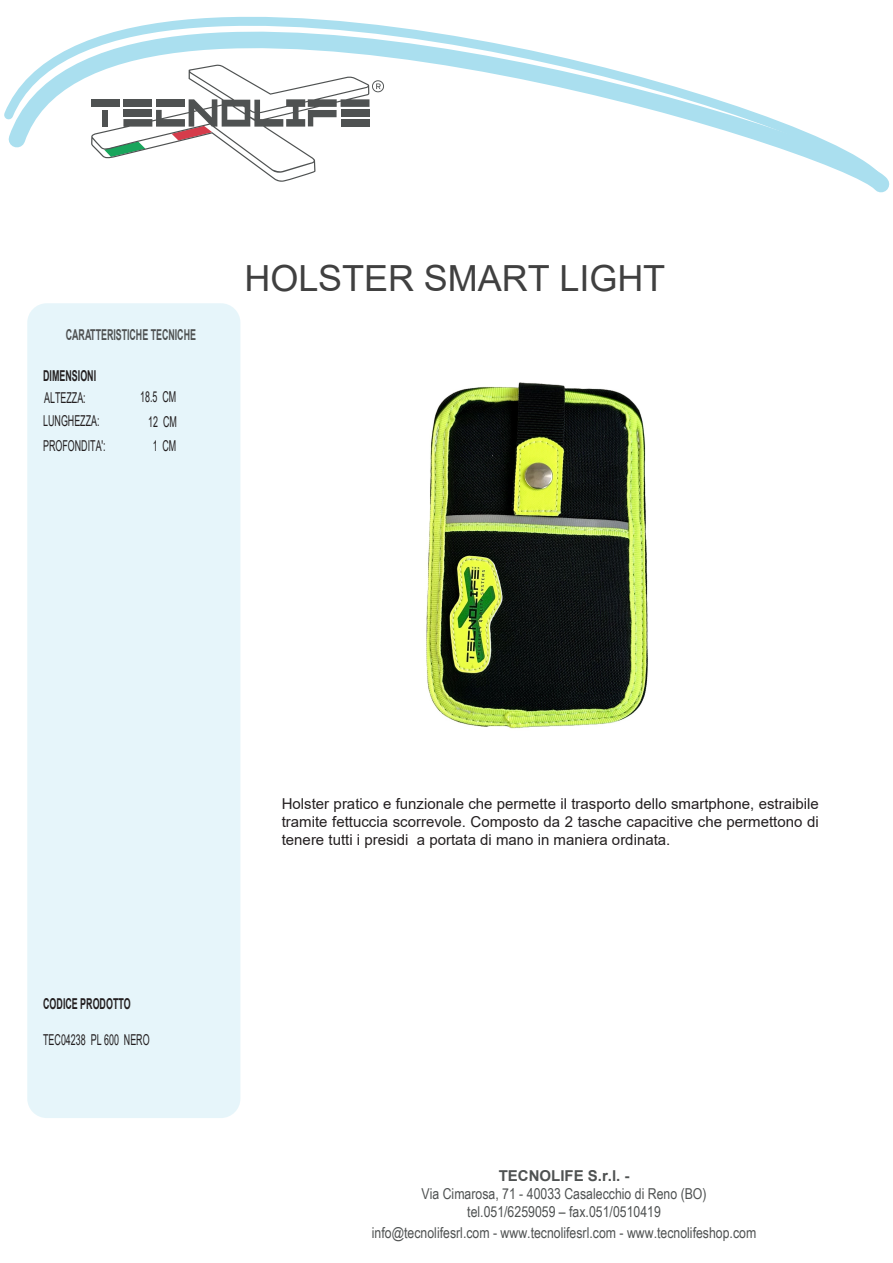
<style>
.page{position:relative;width:893px;height:1263px;background:#fff}
.page>*{position:absolute;margin:0;border:0;box-sizing:border-box;transform-origin:0 0}
.t1{font:36px "Arial";color:#404040}
.t2{font:15px/18px "Arial";color:#231f20;text-align:justify}
.t3{font:15px/18px "Arial Narrow";color:#4f5252;text-align:center}
.t4{font:15px "Arial";color:#231f20;scale:.59 1}
.t5{font:700 15px "Arial";color:#231f20;scale:.59 1}
.t6{font:700 15px "Arial";letter-spacing:-.005em;color:#4f5252;scale:.59 1}
.t7{font:700 15px "Arial";letter-spacing:-.005em;color:#4f5252}
.s1{font-style:inherit}
</style>
<div class="page">
<svg style="left:4px;top:16px;width:886px;height:177px"></svg>
<div style="left:29px;top:305px;width:210px;height:811px;background:#e6f5fa;border-radius:18px"></div>
<div style="left:27px;top:303px;width:213px;height:815px;border:3px solid #aadfef;border-radius:18px"></div>
<img style="left:426px;top:382px;width:222px;height:347px">
<p class="t6" style="left:66px;top:325px;width:222px">CARATTERISTICHE TECNICHE</p>
<p class="t5" style="left:43px;top:365px;width:91px">DIMENSIONI</p>
<p class="t4" style="left:44px;top:388px;width:72px">ALTEZZA:</p>
<p class="t4" style="left:140px;top:387px;width:63px">18.5 <span class="s1">CM</span></p>
<p class="t4" style="left:43px;top:411px;width:97px">LUNGHEZZA:</p>
<p class="t4" style="left:148px;top:412px;width:50px">12 CM</p>
<p class="t4" style="left:43px;top:435px;width:108px">PROFONDITA':</p>
<p class="t4" style="left:153px;top:435px;width:42px">1 CM</p>
<h1 class="t1" style="left:244px;top:253px;width:422px">HOLSTER SMART LIGHT</h1>
<p class="t5" style="left:43px;top:993px;width:150px">CODICE PRODOTTO</p>
<p class="t4" style="left:43px;top:1029px;width:182px">TEC04238 PL 600 NERO</p>
<p class="t2" style="left:282px;top:795px;width:538px">Holster pratico e funzionale che permette il trasporto dello smartphone, estraibile tramite fettuccia scorrevole. Composto da 2 tasche capacitive che permettono di tenere tutti i presidi a portata di mano in maniera ordinata.</p>
<p class="t7" style="left:499px;top:1165px;width:132px">TECNOLIFE S.r.l. -</p>
<p class="t3" style="left:422px;top:1184px;width:287px">Via Cimarosa, 71 - 40033 Casalecchio di Reno (BO) tel.051/6259059 – fax.051/0510419</p>
<p class="t3" style="left:372px;top:1223px;width:386px">info@tecnolifesrl.com - www.tecnolifesrl.com - www.tecnolifeshop.com</p>
</div>
